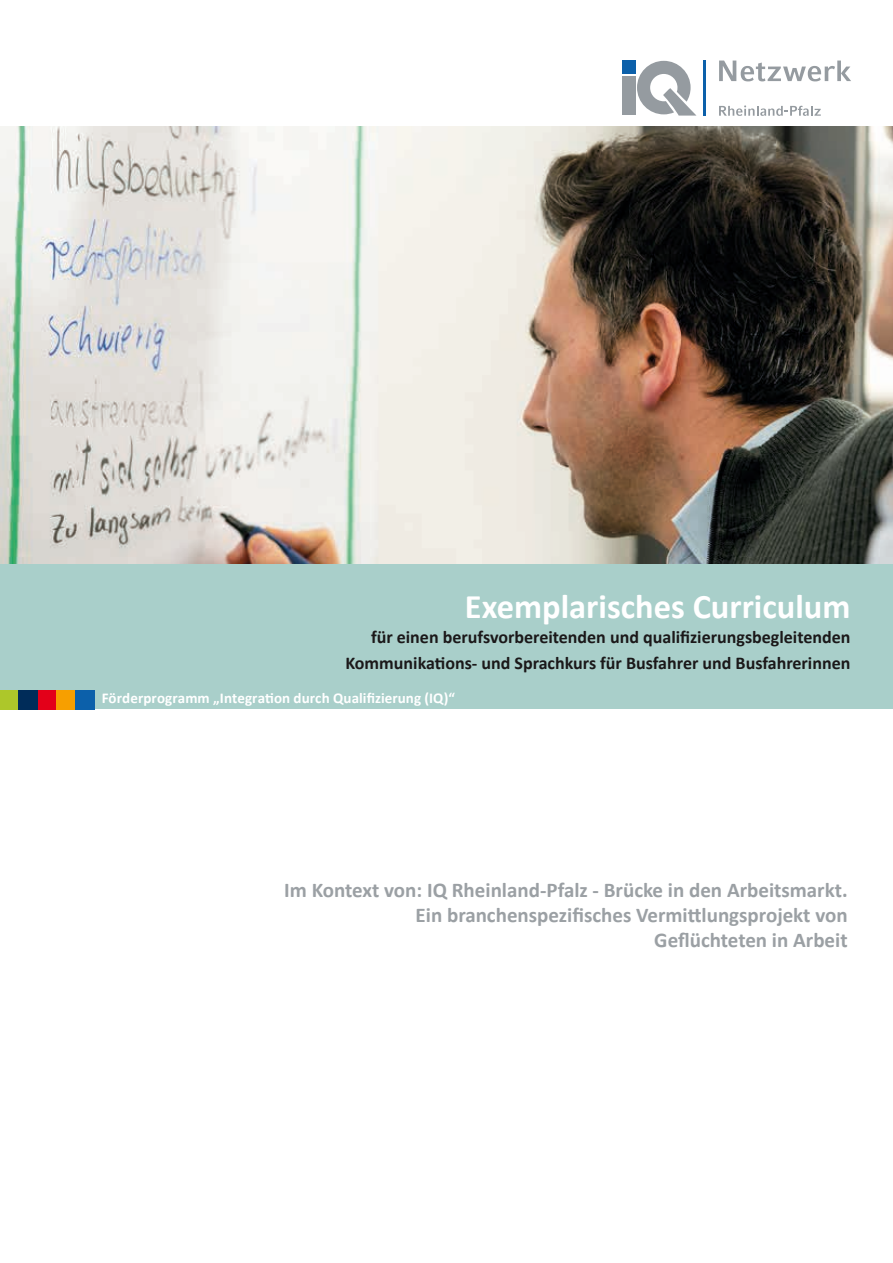
<style>
.page{position:relative;width:893px;height:1263px;background:#fff}
.page>*{position:absolute;margin:0;border:0;box-sizing:border-box;transform-origin:0 0}
.t1{font:700 34.5px "Calibri";color:#fff}
.t2{font:700 21px/25.2px "Calibri";color:#9ba0a4;text-align:right}
.t3{font:700 18px/25.5px "Calibri";color:#1b1819;text-align:right}
.t4{font:700 15px "Calibri";letter-spacing:.005em;color:#fff}
</style>
<div class="page">
<img style="left:0;top:126px;width:893px;height:438px">
<div style="left:0;top:564px;width:893px;height:145px;background:#a9cfca"></div>
<div style="left:38px;top:690px;width:19px;height:19px;background:#e30019"></div>
<div style="left:0;top:690px;width:19px;height:19px;background:#adc72a"></div>
<div style="left:57px;top:690px;width:19px;height:19px;background:#f79f00"></div>
<div style="left:76px;top:690px;width:19px;height:19px;background:#0c60aa"></div>
<div style="left:19px;top:690px;width:19px;height:19px;background:#002c59"></div>
<div style="left:622px;top:76px;width:13px;height:39px;background:#959ba0"></div>
<div style="left:622px;top:61px;width:13px;height:13px;background:#0c60aa"></div>
<svg style="left:637px;top:61px;width:59px;height:55px"></svg>
<hr style="left:704px;top:60px;width:2px;height:56px;background:#0c60aa">
<svg style="left:719px;top:105px;width:102px;height:11px"></svg>
<svg style="left:719px;top:61px;width:132px;height:20px"></svg>
<h1 class="t1" style="left:465px;top:584px;width:387px">Exemplarisches Curriculum</h1>
<p class="t3" style="left:345px;top:625px;width:507px">für einen berufsvorbereitenden und qualifizierungsbegleitenden<br>Kommunikations- und Sprachkurs für Busfahrer und Busfahrerinnen</p>
<p class="t4" style="left:102px;top:688px;width:355px">Förderprogramm „Integration durch Qualifizierung (IQ)“</p>
<p class="t2" style="left:284px;top:877px;width:565px">Im Kontext von: IQ Rheinland-Pfalz - Brücke in den Arbeitsmarkt.<br>Ein branchenspezifisches Vermittlungsprojekt von<br>Geflüchteten in Arbeit</p>
</div>
